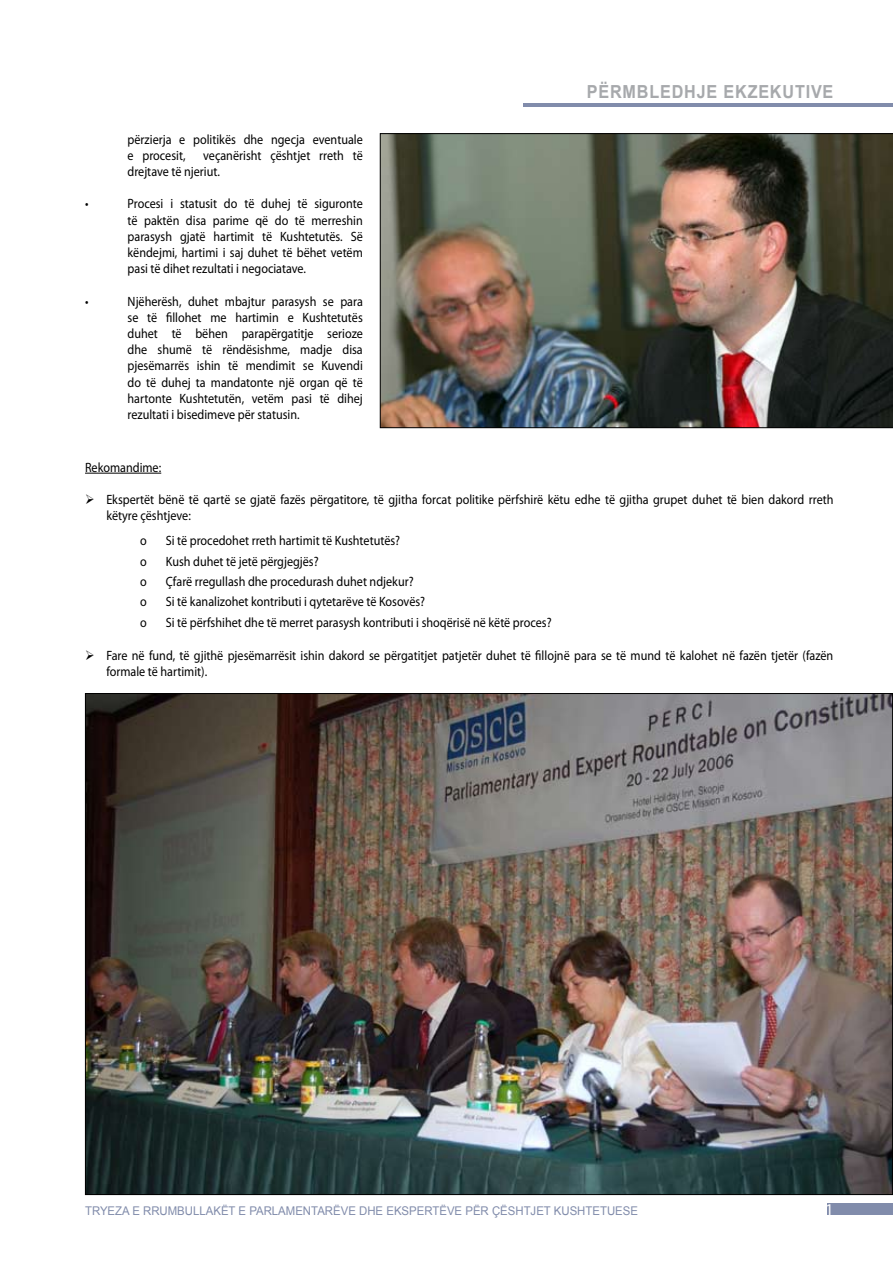
<style>
.page{position:relative;width:893px;height:1263px;background:#fff}
.page>*{position:absolute;margin:0;border:0;box-sizing:border-box;transform-origin:0 0}
.t1{font:700 18px "Arial";letter-spacing:.05em;color:#a7a9ac;scale:.9 1}
.t2{font:16.5px "Myriad Pro";color:#fff;scale:.95 1}
.t3{font:13.5px/16.2px "Myriad Pro";color:#000;scale:.9 1}
.t4{font:12px "Arial";color:#818cab;scale:.95 1}
</style>
<div class="page">
<div style="left:827px;top:1203px;width:66px;height:12px;background:#818cab"></div>
<hr style="left:524px;top:104px;width:369px;height:3px;background:#818cab">
<hr style="left:85px;top:473px;width:76px;height:1px;background:#000">
<img style="left:87px;top:695px;width:804px;height:498px">
<img style="left:380px;top:133px;width:513px;height:295px">
<p class="t3" style="left:128px;top:131px;width:263px">përzierja e politikës dhe ngecja eventuale e procesit,</p>
<p class="t3" style="left:128px;top:147px;width:263px;text-indent:76px">veçanërisht çështjet rreth të drejtave të njeriut.</p>
<p class="t3" style="left:85px;top:195px;width:5px">•</p>
<p class="t3" style="left:128px;top:195px;width:263px;text-align:justify">Procesi i statusit do të duhej të siguronte të paktën disa parime që do të merreshin parasysh gjatë hartimit të Kushtetutës. Së këndejmi, hartimi i saj duhet të bëhet vetëm pasi të dihet rezultati i negociatave.</p>
<p class="t3" style="left:85px;top:293px;width:5px">•</p>
<p class="t3" style="left:128px;top:293px;width:263px;text-align:justify">Njëherësh, duhet mbajtur parasysh se para se të fillohet me hartimin e Kushtetutës duhet të bëhen parapërgatitje serioze dhe shumë të rëndësishme, madje disa pjesëmarrës ishin të mendimit se Kuvendi do të duhej ta mandatonte një organ që të hartonte Kushtetutën, vetëm pasi të dihej rezultati i bisedimeve për statusin.</p>
<h1 class="t1" style="left:587px;top:80px;width:275px">PËRMBLEDHJE EKZEKUTIVE</h1>
<p class="t3" style="left:85px;top:459px;width:86px">Rekomandime:</p>
<p class="t3" style="left:106px;top:491px;width:809px;text-indent:-21px">➢ Ekspertët bënë të qartë se gjatë fazës përgatitore, të gjitha forcat politike përfshirë këtu edhe të gjitha grupet duhet të bien dakord rreth këtyre çështjeve:</p>
<p class="t3" style="left:140px;top:532px;width:9px">o</p>
<p class="t3" style="left:166px;top:532px;width:262px">Si të procedohet rreth hartimit të Kushtetutës?</p>
<p class="t3" style="left:140px;top:553px;width:9px">o</p>
<p class="t3" style="left:166px;top:553px;width:171px">Kush duhet të jetë përgjegjës?</p>
<p class="t3" style="left:140px;top:573px;width:9px">o</p>
<p class="t3" style="left:166px;top:573px;width:277px">Çfarë rregullash dhe procedurash duhet ndjekur?</p>
<p class="t3" style="left:140px;top:594px;width:9px">o</p>
<p class="t3" style="left:166px;top:594px;width:290px">Si të kanalizohet kontributi i qytetarëve të Kosovës?</p>
<p class="t3" style="left:140px;top:614px;width:9px">o</p>
<p class="t3" style="left:166px;top:614px;width:430px">Si të përfshihet dhe të merret parasysh kontributi i shoqërisë në këtë proces?</p>
<p class="t3" style="left:106px;top:647px;width:809px;text-indent:-21px">➢ Fare në fund, të gjithë pjesëmarrësit ishin dakord se përgatitjet patjetër duhet të fillojnë para se të mund të kalohet në fazën tjetër (fazën formale të hartimit).</p>
<p class="t4" style="left:85px;top:1203px;width:584px">TRYEZA E RRUMBULLAKËT E PARLAMENTARËVE DHE EKSPERTËVE PËR ÇËSHTJET KUSHTETUESE</p>
<p class="t2" style="left:817px;top:1199px;width:8px">11</p>
</div>
